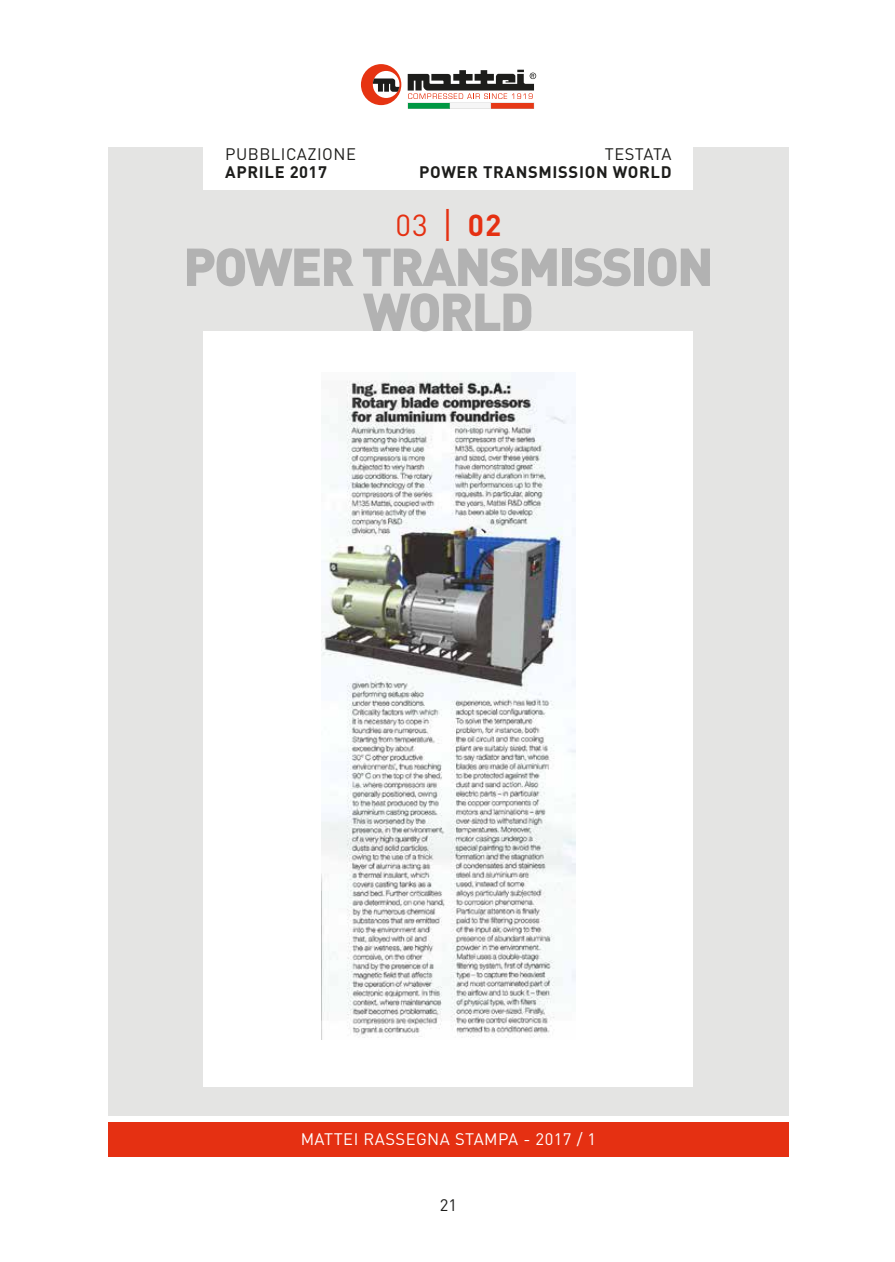
<style>
.page{position:relative;width:895px;height:1262px;background:#fff}
.page>*{position:absolute;margin:0;border:0;box-sizing:border-box;transform-origin:0 0}
.t1{font:900 52.5px/45px "DIN Pro";letter-spacing:-.04em;color:#b2b2b2;text-align:center}
.t2{font:30px "DIN Pro";color:#e53012}
.t3{font:700 16.5px "DIN Pro";letter-spacing:.04em;color:#1d1d1b}
.t4{font:16.5px "DIN Pro";letter-spacing:.03em;color:#fff}
.t5{font:16.5px "DIN Pro";letter-spacing:.03em;color:#1d1d1b}
.t6{font:16.5px "DIN Pro";color:#1d1d1b}
.s1{font-weight:300;font-size:45px}
.s2{font-weight:700}
</style>
<div class="page">
<div style="left:108px;top:147px;width:681px;height:968px;background:#e4e4e3"></div>
<div style="left:108px;top:1122px;width:681px;height:34px;background:#e53012"></div>
<div style="left:204px;top:134px;width:489px;height:56px;background:#fff"></div>
<div style="left:204px;top:331px;width:489px;height:755px;background:#fff"></div>
<svg style="left:361px;top:64px;width:40px;height:41px"></svg>
<svg style="left:408px;top:70px;width:128px;height:39px"></svg>
<img style="left:321px;top:373px;width:255px;height:666px">
<p class="t6" style="left:605px;top:141px;width:68px">TESTATA</p>
<p class="t3" style="left:419px;top:161px;width:254px">POWER TRANSMISSION WORLD</p>
<h2 class="t2" style="left:395px;top:202px;width:107px">03 <span class="s1">I</span> <span class="s2">02</span></h2>
<h1 class="t1" style="left:183px;top:242px;width:532px">POWER TRANSMISSION<br>WORLD</h1>
<p class="t5" style="left:225px;top:141px;width:132px">PUBBLICAZIONE</p>
<p class="t3" style="left:225px;top:161px;width:103px">APRILE 2017</p>
<p class="t4" style="left:301px;top:1125px;width:297px">MATTEI RASSEGNA STAMPA - 2017 / 1</p>
<p class="t5" style="left:440px;top:1191px;width:19px">21</p>
</div>
